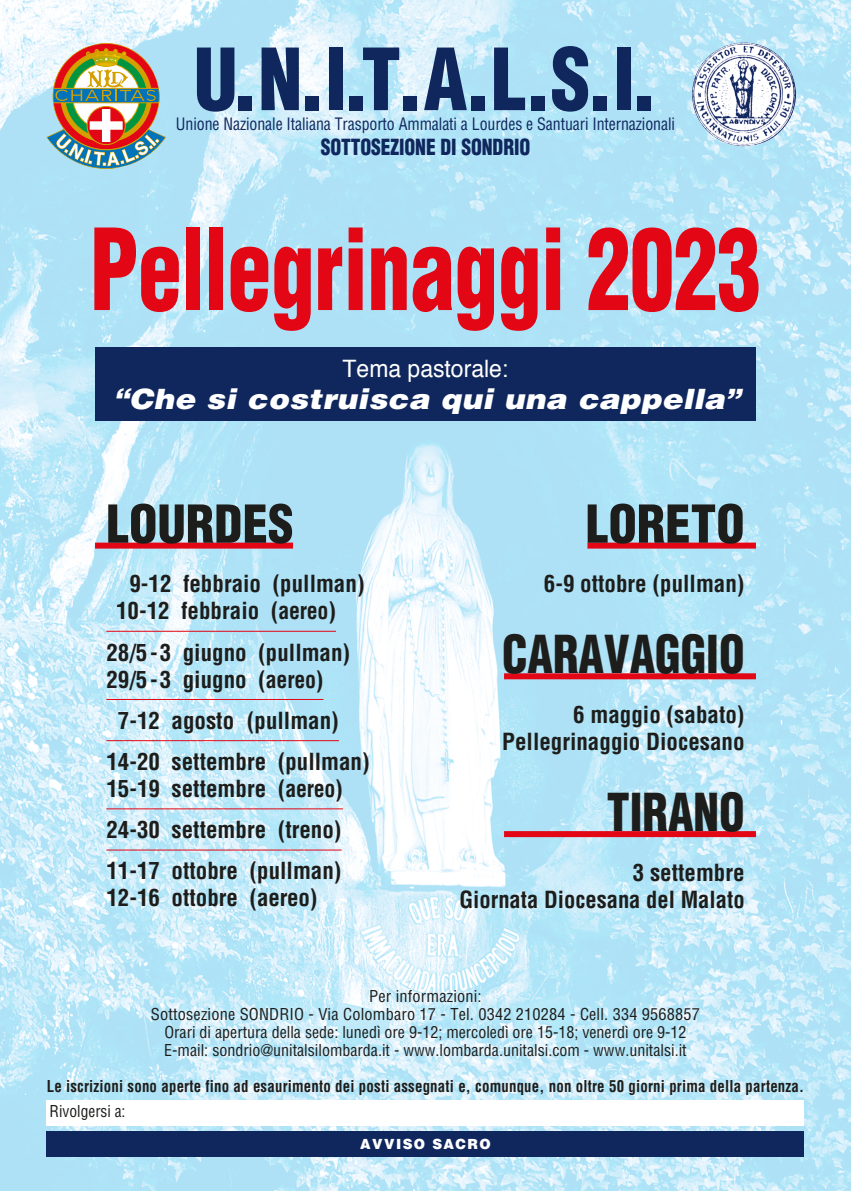
<style>
.page{position:relative;width:851px;height:1191px;background:#fff}
.page>*{position:absolute;margin:0;border:0;box-sizing:border-box;transform-origin:0 0}
.t1{font:900 condensed 110px "Helvetica";letter-spacing:-.005em;color:#e30614;scale:.8 1}
.t2{font:900 condensed 83.4px "Helvetica";color:#10275d;scale:.95 1}
.t3{font:900 condensed 51px "Helvetica";color:#1d1d1b;scale:.9 1}
.t4{font:900 condensed 51px "Helvetica";color:#1d1d1b}
.t5{font:italic 900 28px "Helvetica";letter-spacing:.015em;color:#fff;scale:1.1 1}
.t6{font:24px "Helvetica";color:#fff;scale:.96 1}
.t7{font:700 condensed 23px/27px "Helvetica";color:#1d1d1b}
.t8{font:900 condensed 21.7px "Helvetica";letter-spacing:-.005em;color:#10275d;scale:.9 1}
.t9{font:condensed 16.7px "Helvetica";letter-spacing:-.005em;color:#10275d;scale:.95 1}
.t10{font:condensed 16px/18px "Helvetica";color:#1d1d1b;text-align:center}
.t11{font:700 condensed 16px "Helvetica";letter-spacing:.01em;color:#1d1d1b;scale:.93 1}
.t12{font:900 14px "Helvetica";letter-spacing:.1em;color:#fff}
</style>
<div class="page">
<img style="left:0;top:0;width:850px;height:1191px">
<div style="left:47px;top:1099px;width:757px;height:26px;background:#fff"></div>
<div style="left:95px;top:347px;width:660px;height:74px;background:#10275d"></div>
<svg style="left:46px;top:43px;width:120px;height:126px"></svg>
<div style="left:95px;top:542px;width:198px;height:6px;background:#e30614"></div>
<hr style="left:106px;top:631px;width:230px;height:1px;background:#e30614">
<hr style="left:106px;top:699px;width:217px;height:1px;background:#e30614">
<hr style="left:106px;top:740px;width:233px;height:1px;background:#e30614">
<hr style="left:106px;top:808px;width:237px;height:1px;background:#e30614">
<hr style="left:106px;top:849px;width:235px;height:1px;background:#e30614">
<div style="left:47px;top:1130px;width:757px;height:26px;background:#10275d"></div>
<img style="left:692px;top:43px;width:103px;height:103px;border-radius:52px">
<div style="left:504px;top:673px;width:251px;height:6px;background:#e30614"></div>
<div style="left:504px;top:831px;width:251px;height:6px;background:#e30614"></div>
<div style="left:587px;top:542px;width:168px;height:6px;background:#e30614"></div>
<h2 class="t2" style="left:193px;top:27px;width:489px">U.N.I.T.A.L.S.I.</h2>
<p class="t9" style="left:176px;top:114px;width:526px">Unione Nazionale Italiana Trasporto Ammalati a Lourdes e Santuari Internazionali</p>
<p class="t8" style="left:320px;top:133px;width:234px">SOTTOSEZIONE DI SONDRIO</p>
<h1 class="t1" style="left:90px;top:200px;width:840px">Pellegrinaggi 2023</h1>
<p class="t6" style="left:342px;top:350px;width:174px">Tema pastorale:</p>
<p class="t5" style="left:113px;top:380px;width:572px">“Che si costruisca qui una cappella”</p>
<h3 class="t4" style="left:106px;top:492px;width:189px">LOURDES</h3>
<p class="t7" style="left:116px;top:570px;width:250px;text-indent:13px">9-12 febbraio (pullman)<br>10-12 febbraio (aereo)</p>
<p class="t7" style="left:106px;top:638px;width:245px">28/5-3 giugno (pullman)<br>29/5-3 giugno (aereo)</p>
<p class="t7" style="left:106px;top:699px;width:265px;line-height:41.2px;text-indent:12px">7-12 agosto (pullman)<br>14-20 settembre (pullman)</p>
<p class="t7" style="left:106px;top:768px;width:238px;line-height:41.2px;text-align:justify">15-19 settembre (aereo)<br>24-30 settembre (treno)<br>11-17 ottobre (pullman)</p>
<p class="t7" style="left:106px;top:884px;width:212px">12-16 ottobre (aereo)</p>
<h3 class="t4" style="left:585px;top:492px;width:160px">LORETO</h3>
<p class="t7" style="left:543px;top:570px;width:202px">6-9 ottobre (pullman)</p>
<h3 class="t3" style="left:502px;top:622px;width:271px">CARAVAGGIO</h3>
<p class="t7" style="left:502px;top:701px;width:244px;text-align:right">6 maggio (sabato)<br>Pellegrinaggio Diocesano</p>
<h3 class="t3" style="left:606px;top:780px;width:155px">TIRANO</h3>
<p class="t7" style="left:459px;top:859px;width:286px;text-align:right">3 settembre<br>Giornata Diocesana del Malato</p>
<p class="t10" style="left:151px;top:987px;width:550px">Per informazioni:<br>Sottosezione SONDRIO - Via Colombaro 17 - Tel. 0342 210284 - Cell. 334 9568857<br>Orari di apertura della sede: lunedì ore 9-12; mercoledì ore 15-18; venerdì ore 9-12<br>E-mail: sondrio@unitalsilombarda.it - www.lombarda.unitalsi.com - www.unitalsi.it</p>
<p class="t11" style="left:47px;top:1076px;width:815px">Le iscrizioni sono aperte fino ad esaurimento dei posti assegnati e, comunque, non oltre 50 giorni prima della partenza.</p>
<p class="t10" style="left:50px;top:1102px;width:77px">Rivolgersi a:</p>
<p class="t12" style="left:360px;top:1134px;width:132px">AVVISO SACRO</p>
</div>
